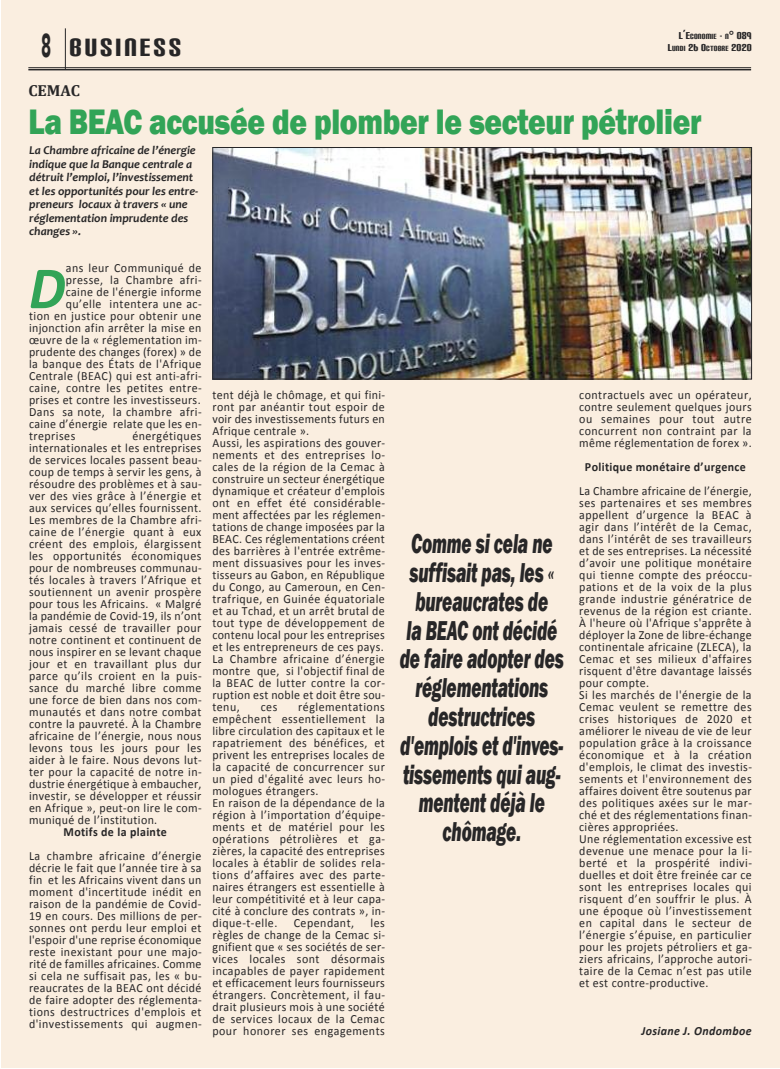
<style>
.page{position:relative;width:780px;height:1069px;background:#fff}
.page>*{position:absolute;margin:0;border:0;box-sizing:border-box;transform-origin:0 0}
.t1{font:italic 700 60.5px "Calibri";color:#32a457;scale:.95 1}
.t2{font:800 36.4px "Franklin Gothic";letter-spacing:-.01em;color:#32a457;scale:.82 1}
.t3{font:900 33px "Avenir";color:#272627;scale:.52 1}
.t4{font:30px "Carbon Block";letter-spacing:.1em;color:#272627}
.t5{font:italic 800 28.1px/28.8px "Franklin Gothic";letter-spacing:-.01em;color:#272627;text-align:center;scale:.62 1}
.t6{font:700 16px "Cambria";color:#272627}
.t7{font:12.5px/12px "Calibri";letter-spacing:.035em;color:#272627;text-align:justify;scale:.95 1}
.t8{font:700 12.5px "Calibri";letter-spacing:.03em;color:#272627;scale:.95 1}
.t9{font:italic 700 12.5px "Calibri";letter-spacing:.03em;color:#272627;scale:.95 1}
.t10{font:italic 700 12px/13.5px "Candara";color:#272627}
.t11{font:9px "Carbon Block";letter-spacing:.02em;color:#272627}
.s1{font-size:12px}
.s2{font-family:"Bauhaus 93";font-size:12px}
</style>
<div class="page">
<div style="left:2px;top:0;width:778px;height:1067px;background:#faeee0"></div>
<hr style="left:28px;top:67px;width:723px;height:1px;background:#272627">
<hr style="left:28px;top:69px;width:723px;height:1px;background:#272627">
<hr style="left:65px;top:28px;width:1px;height:41px;background:#272627">
<img style="left:215px;top:149px;width:534px;height:228px">
<div style="left:213px;top:147px;width:538px;height:232px;border:1px solid #272627"></div>
<h3 class="t3" style="left:41px;top:24px;width:21px">8</h3>
<p class="t11" style="left:678px;top:32px;width:74px"><span class="s1">L’E</span>CONOMIE <span class="s1">-</span> N<span class="s2">°</span> <span class="s1">089</span></p>
<h3 class="t4" style="left:70px;top:32px;width:113px">BUSINESS</h3>
<p class="t11" style="left:667px;top:43px;width:85px"><span class="s1">L</span>UNDI <span class="s1">26 O</span>CTOBRE <span class="s1">2020</span></p>
<p class="t6" style="left:28px;top:81px;width:53px">CEMAC</p>
<h2 class="t2" style="left:28px;top:100px;width:822px">La BEAC accusée de plomber le secteur pétrolier</h2>
<p class="t10" style="left:29px;top:145px;width:170px">La Chambre africaine de l’énergie indique que la Banque centrale a détruit l’emploi, l’investissement et les opportunités pour les entre&shy;preneurs locaux à travers « une réglementation imprudente des changes ».</p>
<p class="t7" style="left:66px;top:262px;width:144px">ans leur Communiqué de</p>
<p class="t7" style="left:66px;top:274px;width:145px">presse, la Chambre afri-</p>
<p class="t7" style="left:66px;top:286px;width:144px">caine de l'énergie informe</p>
<p class="t7" style="left:66px;top:298px;width:145px">qu’elle intentera une ac-</p>
<p class="t7" style="left:29px;top:310px;width:183px">tion en justice pour obtenir une</p>
<p class="t7" style="left:29px;top:322px;width:183px">injonction afin arrêter la mise en</p>
<p class="t7" style="left:29px;top:334px;width:183px">œuvre de la « réglementation im-</p>
<p class="t7" style="left:29px;top:346px;width:183px">prudente des changes (forex) » de</p>
<p class="t7" style="left:29px;top:358px;width:183px">la banque des États de l'Afrique</p>
<p class="t7" style="left:29px;top:370px;width:183px">Centrale (BEAC) qui est anti-afri-</p>
<p class="t7" style="left:29px;top:382px;width:183px">caine, contre les petites entre-</p>
<p class="t7" style="left:29px;top:394px;width:182px">prises et contre les investisseurs.</p>
<p class="t7" style="left:29px;top:406px;width:183px">Dans sa note, la chambre afri-</p>
<p class="t7" style="left:29px;top:418px;width:183px">caine d’énergie relate que les en-</p>
<p class="t7" style="left:29px;top:430px;width:50px">treprises</p>
<h1 class="t1" style="left:29px;top:263px;width:40px">D</h1>
<p class="t7" style="left:29px;top:430px;width:183px;text-indent:103px">énergétiques internationales et les entreprises de services locales passent beau&shy;coup de temps à servir les gens, à résoudre des problèmes et à sau&shy;ver des vies grâce à l’énergie et aux services qu’elles fournissent.<br>Les membres de la Chambre afri&shy;caine de l’énergie quant à eux créent des emplois, élargissent les opportunités économiques pour de nombreuses communau&shy;tés locales à travers l’Afrique et soutiennent un avenir prospère pour tous les Africains. « Malgré la pandémie de Covid-19, ils n’ont jamais cessé de travailler pour notre continent et continuent de nous inspirer en se levant chaque jour et en travaillant plus dur parce qu’ils croient en la puis&shy;sance du marché libre comme une force de bien dans nos com&shy;munautés et dans notre combat contre la pauvreté. À la Chambre africaine de l’énergie, nous nous levons tous les jours pour les aider à le faire. Nous devons lut&shy;ter pour la capacité de notre in&shy;dustrie énergétique à embaucher, investir, se développer et réussir en Afrique », peut-on lire le com&shy;muniqué de l’institution.</p>
<p class="t8" style="left:64px;top:827px;width:110px">Motifs de la plainte</p>
<p class="t7" style="left:29px;top:850px;width:183px">La chambre africaine d’énergie décrie le fait que l’année tire à sa fin et les Africains vivent dans un moment d'incertitude inédit en raison de la pandémie de Covid-19 en cours. Des millions de per&shy;sonnes ont perdu leur emploi et l'espoir d'une reprise économique reste inexistant pour une majo&shy;rité de familles africaines. Comme si cela ne suffisait pas, les « bu&shy;reaucrates de la BEAC ont décidé de faire adopter des réglementa&shy;tions destructrices d'emplois et d'investissements qui augmen-</p>
<p class="t7" style="left:212px;top:388px;width:183px;text-align:left">tent déjà le chômage, et qui fini&shy;ront par anéantir tout espoir de voir des investissements futurs en<br>Afrique centrale ».<br>Aussi, les aspirations des gouver&shy;nements et des entreprises lo&shy;cales de la région de la Cemac à construire un secteur énergétique dynamique et créateur d'emplois ont en effet été considérable&shy;ment affectées par les réglemen&shy;tations de change imposées par la<br>BEAC. Ces réglementations créent des barrières à l'entrée extrême&shy;ment dissuasives pour les inves&shy;tisseurs au Gabon, en République du Congo, au Cameroun, en Cen&shy;trafrique, en Guinée équatoriale et au Tchad, et un arrêt brutal de tout type de développement de contenu local pour les entreprises et les entrepreneurs de ces pays.<br>La Chambre africaine d’énergie montre que, si l'objectif final de la BEAC de lutter contre la cor&shy;ruption est noble et doit être sou&shy;tenu,</p>
<p class="t7" style="left:212px;top:700px;width:183px;text-align:left;text-indent:86px">réglementations empêchent essentiellement la libre circulation des capitaux et le rapatriement des bénéfices, et privent les entreprises locales de la capacité de concurrencer sur un pied d'égalité avec leurs ho&shy;mologues étrangers.<br>En raison de la dépendance de la région à l’importation d’équipe&shy;ments et de matériel pour les opérations pétrolières et ga&shy;zières, la capacité des entreprises locales à établir de solides rela&shy;tions d’affaires avec des parte&shy;naires étrangers est essentielle à leur compétitivité et à leur capa&shy;cité à conclure des contrats », in&shy;dique-t-elle.</p>
<p class="t7" style="left:261px;top:700px;width:19px">ces</p>
<p class="t7" style="left:212px;top:916px;width:183px;text-indent:158px">les règles de change de la Cemac si&shy;gnifient que « ses sociétés de ser&shy;vices locales sont désormais incapables de payer rapidement et efficacement leurs fournisseurs étrangers. Concrètement, il fau&shy;drait plusieurs mois à une société de services locaux de la Cemac pour honorer ses engagements</p>
<p class="t7" style="left:294px;top:916px;width:65px">Cependant,</p>
<h3 class="t5" style="left:400px;top:529px;width:266px">Comme si cela ne suffisait pas, les « bureaucrates de<br>la BEAC ont décidé de faire adopter des réglementations destructrices d'emplois et d'inves&shy;tissements qui aug&shy;mentent déjà le chômage.</h3>
<p class="t7" style="left:579px;top:388px;width:183px">contractuels avec un opérateur, contre seulement quelques jours ou semaines pour tout autre concurrent non contraint par la même réglementation de forex ».</p>
<p class="t8" style="left:585px;top:461px;width:171px">Politique monétaire d’urgence</p>
<p class="t7" style="left:579px;top:484px;width:183px;text-align:left">La Chambre africaine de l’énergie, ses partenaires et ses membres appellent d’urgence la BEAC à agir dans l’intérêt de la Cemac, dans l’intérêt de ses travailleurs et de ses entreprises. La nécessité d’avoir une politique monétaire qui tienne compte des préoccu&shy;pations et de la voix de la plus grande industrie génératrice de revenus de la région est criante.<br>À l'heure où l'Afrique s'apprête à déployer la Zone de libre-échange continentale africaine (ZLECA), la<br>Cemac et ses milieux d'affaires risquent d'être davantage laissés pour compte.<br>Si les marchés de l'énergie de la<br>Cemac veulent se remettre des crises historiques de 2020 et améliorer le niveau de vie de leur population grâce à la croissance économique et à la création d'emplois, le climat des investis&shy;sements et l'environnement des affaires doivent être soutenus par des politiques axées sur le mar&shy;ché et des réglementations finan&shy;cières appropriées.<br>Une réglementation excessive est devenue une menace pour la li&shy;berté et la prospérité indivi&shy;duelles et doit être freinée car ce sont les entreprises locales qui risquent d’en souffrir le plus. À une époque où l’investissement en capital dans le secteur de l’énergie s’épuise, en particulier pour les projets pétroliers et ga&shy;ziers africains, l’approche autori&shy;taire de la Cemac n’est pas utile et est contre-productive.</p>
<p class="t9" style="left:641px;top:1025px;width:118px">Josiane J. Ondomboe</p>
</div>
